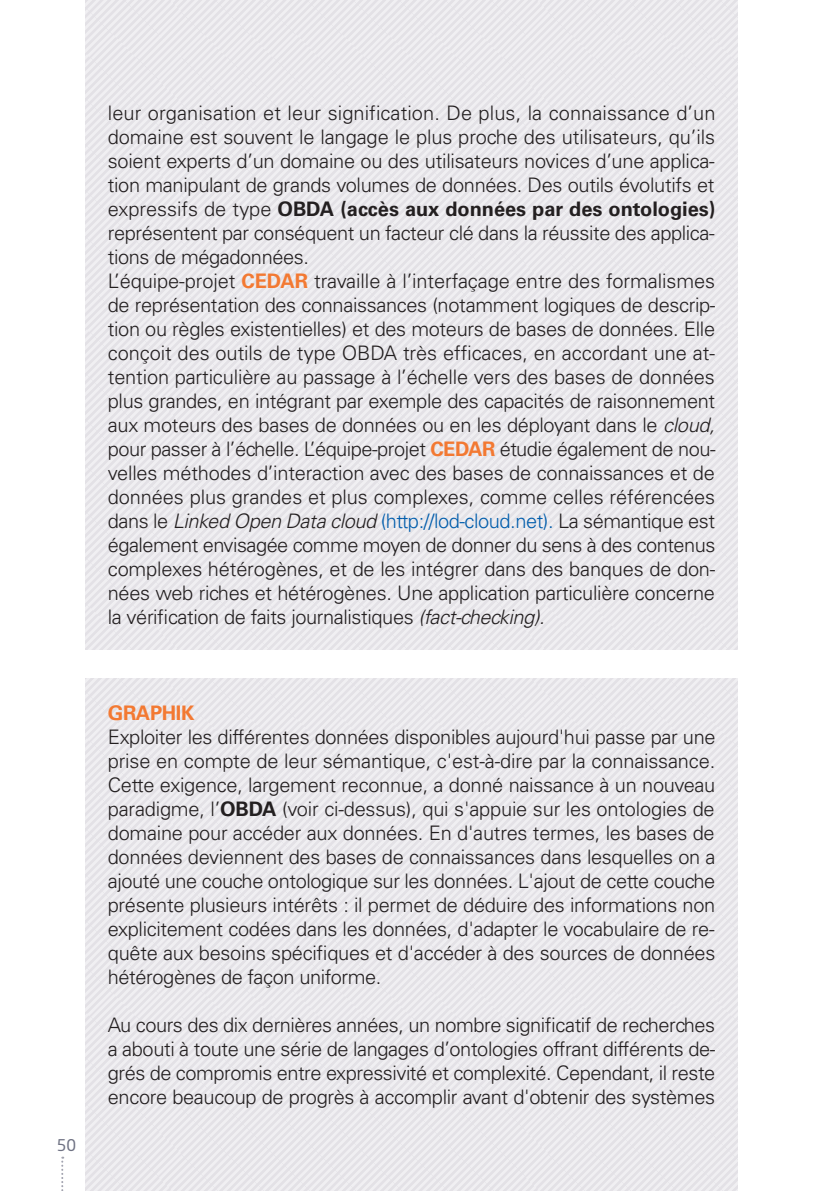
<style>
.page{position:relative;width:840px;height:1191px;background:#fff}
.page>*{position:absolute;margin:0;border:0;box-sizing:border-box;transform-origin:0 0}
.t1{font:300 20px/24px "Univers LT";letter-spacing:-.015em;color:#231f20;text-align:justify}
.t2{font:700 20px "Univers LT";letter-spacing:-.02em;color:#f37932}
.t3{font:16px "Neo Sans Std";color:#6f7283}
.s1{font-weight:700}
.s2{font-weight:700;color:#f37932}
.s3{font-style:italic}
.s4{color:#015dac}
</style>
<div class="page">
<div style="left:85px;top:678px;width:652px;height:513px;background:#ebe9ed"></div>
<div style="left:85px;top:0;width:652px;height:650px;background:#ebe9ed"></div>
<svg style="left:61px;top:1156px;width:2px;height:35px"></svg>
<p class="t3" style="left:57px;top:1135px;width:21px">50</p>
<p class="t1" style="left:108px;top:101px;width:609px;text-align:left">leur organisation et leur signification. De plus, la connaissance d’un domaine est souvent le langage le plus proche des utilisateurs, qu’ils soient experts d’un domaine ou des utilisateurs novices d’une applica&shy;tion manipulant de grands volumes de données. Des outils évolutifs et expressifs de type <span class="s1">OBDA (accès aux données par des ontologies) </span>représentent par conséquent un facteur clé dans la réussite des applica&shy;tions de mégadonnées.<br>L’équipe-projet <span class="s2">CEDAR</span> travaille à l’interfaçage entre des formalismes de représentation des connaissances (notamment logiques de descrip&shy;tion ou règles existentielles) et des moteurs de bases de données. Elle conçoit des outils de type OBDA très efficaces, en accordant une at&shy;tention particulière au passage à l’échelle vers des bases de données plus grandes, en intégrant par exemple des capacités de raisonnement aux moteurs des bases de données ou en les déployant dans le <span class="s3">cloud, </span>pour passer à l’échelle. L’équipe-projet <span class="s2">CEDAR</span> étudie également de nou&shy;velles méthodes d’interaction avec des bases de connaissances et de données plus grandes et plus complexes, comme celles référencées dans le <span class="s3">Linked Open Data cloud</span> <span class="s4">(http://lod-cloud.net).</span> La sémantique est également envisagée comme moyen de donner du sens à des contenus complexes hétérogènes, et de les intégrer dans des banques de don&shy;nées web riches et hétérogènes. Une application particulière concerne la vérification de faits journalistiques <span class="s3">(fact-checking).</span></p>
<p class="t2" style="left:108px;top:701px;width:88px">GRAPHIK</p>
<p class="t1" style="left:108px;top:725px;width:609px">Exploiter les différentes données disponibles aujourd'hui passe par une prise en compte de leur sémantique, c'est-à-dire par la connaissance.<br>Cette exigence, largement reconnue, a donné naissance à un nouveau paradigme, l’<span class="s1">OBDA</span> (voir ci-dessus), qui s'appuie sur les ontologies de domaine pour accéder aux données. En d'autres termes, les bases de données deviennent des bases de connaissances dans lesquelles on a ajouté une couche ontologique sur les données. L'ajout de cette couche présente plusieurs intérêts : il permet de déduire des informations non explicitement codées dans les données, d'adapter le vocabulaire de re&shy;quête aux besoins spécifiques et d'accéder à des sources de données hétérogènes de façon uniforme.</p>
<p class="t1" style="left:108px;top:1013px;width:608px">Au cours des dix dernières années, un nombre significatif de recherches a abouti à toute une série de langages d’ontologies offrant différents de&shy;grés de compromis entre expressivité et complexité. Cependant, il reste encore beaucoup de progrès à accomplir avant d'obtenir des systèmes</p>
</div>
